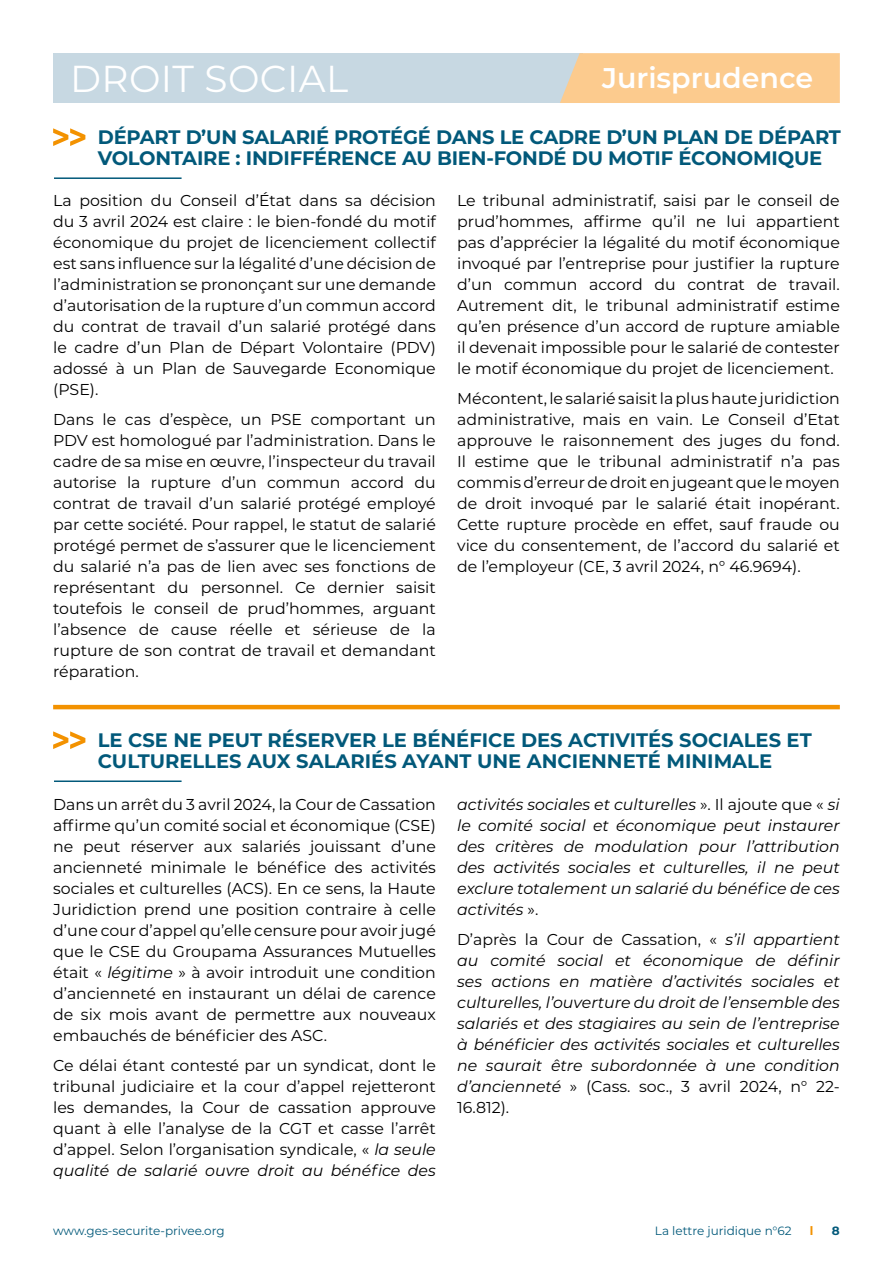
<style>
.page{position:relative;width:893px;height:1263px;background:#fff}
.page>*{position:absolute;margin:0;border:0;box-sizing:border-box;transform-origin:0 0}
.t1{font:37.5px "Montserrat";letter-spacing:.01em;color:#fff}
.t2{font:600 28.5px "Montserrat";color:#fff}
.t3{font:700 19.5px/21px "Montserrat";letter-spacing:-.01em;color:#02597a}
.t4{font:15.75px/21px "Montserrat";color:#000;text-align:justify}
.t5{font:italic 15.75px/21px "Montserrat";color:#000;text-align:justify}
.t6{font:12px "Montserrat";color:#02597a}
.t7{font:700 12px "Montserrat";color:#f39200}
.t8{font:700 12px "Montserrat";color:#02597a}
.s1{font-style:italic}
.s2{font-style:normal}
</style>
<div class="page">
<div style="left:53px;top:53px;width:530px;height:50px;background:#c7d8e2"></div>
<div style="left:560px;top:53px;width:280px;height:50px;background:#fccb8e"></div>
<hr style="left:54px;top:177px;width:128px;height:2px;background:#02597a">
<svg style="left:53px;top:128px;width:32px;height:18px"></svg>
<hr style="left:53px;top:705px;width:787px;height:4px;background:#f39200">
<hr style="left:54px;top:780px;width:128px;height:2px;background:#02597a">
<svg style="left:53px;top:731px;width:32px;height:18px"></svg>
<h1 class="t1" style="left:70px;top:53px;width:280px">DROIT SOCIAL</h1>
<h2 class="t2" style="left:602px;top:58px;width:213px">Jurisprudence</h2>
<p class="t3" style="left:98px;top:125px;width:745px">DÉPART D’UN SALARIÉ PROTÉGÉ DANS LE CADRE D’UN PLAN DE DÉPART<br>VOLONTAIRE : INDIFFÉRENCE AU BIEN-FONDÉ DU MOTIF ÉCONOMIQUE</p>
<p class="t4" style="left:53px;top:190px;width:384px">La position du Conseil d’État dans sa décision du 3 avril 2024 est claire : le bien-fondé du motif économique du projet de licenciement collectif est sans influence sur la légalité d’une décision de l’administration se prononçant sur une demande d’autorisation de la rupture d’un commun accord du contrat de travail d’un salarié protégé dans le cadre d’un Plan de Départ Volontaire (PDV) adossé à un Plan de Sauvegarde Economique (PSE).</p>
<p class="t4" style="left:53px;top:408px;width:384px">Dans le cas d’espèce, un PSE comportant un PDV est homologué par l’administration. Dans le cadre de sa mise en œuvre, l’inspecteur du travail autorise la rupture d’un commun accord du contrat de travail d’un salarié protégé employé par cette société. Pour rappel, le statut de salarié protégé permet de s’assurer que le licenciement du salarié n’a pas de lien avec ses fonctions de représentant du personnel. Ce dernier saisit toutefois le conseil de prud’hommes, arguant l’absence de cause réelle et sérieuse de la rupture de son contrat de travail et demandant réparation.</p>
<p class="t4" style="left:457px;top:189px;width:384px">Le tribunal administratif, saisi par le conseil de prud’hommes, affirme qu’il ne lui appartient pas d’apprécier la légalité du motif économique invoqué par l’entreprise pour justifier la rupture d’un commun accord du contrat de travail.<br>Autrement dit, le tribunal administratif estime qu’en présence d’un accord de rupture amiable il devenait impossible pour le salarié de contester le motif économique du projet de licenciement.</p>
<p class="t4" style="left:457px;top:387px;width:384px">Mécontent, le salarié saisit la plus haute juridiction administrative, mais en vain. Le Conseil d’Etat approuve le raisonnement des juges du fond.<br>Il estime que le tribunal administratif n’a pas commis d’erreur de droit en jugeant que le moyen de droit invoqué par le salarié était inopérant.<br>Cette rupture procède en effet, sauf fraude ou vice du consentement, de l’accord du salarié et de l’employeur (CE, 3 avril 2024, n° 46.9694).</p>
<p class="t3" style="left:98px;top:728px;width:715px">LE CSE NE PEUT RÉSERVER LE BÉNÉFICE DES ACTIVITÉS SOCIALES ET<br>CULTURELLES AUX SALARIÉS AYANT UNE ANCIENNETÉ MINIMALE</p>
<p class="t4" style="left:53px;top:794px;width:384px">Dans un arrêt du 3 avril 2024, la Cour de Cassation affirme qu’un comité social et économique (CSE) ne peut réserver aux salariés jouissant d’une ancienneté minimale le bénéfice des activités sociales et culturelles (ACS). En ce sens, la Haute Juridiction prend une position contraire à celle d’une cour d’appel qu’elle censure pour avoir jugé que le CSE du Groupama Assurances Mutuelles était « <span class="s1">légitime</span> » à avoir introduit une condition d’ancienneté en instaurant un délai de carence de six mois avant de permettre aux nouveaux embauchés de bénéficier des ASC.</p>
<p class="t4" style="left:53px;top:1054px;width:384px">Ce délai étant contesté par un syndicat, dont le tribunal judiciaire et la cour d’appel rejetteront les demandes, la Cour de cassation approuve quant à elle l’analyse de la CGT et casse l’arrêt d’appel. Selon l’organisation syndicale, « <span class="s1">la seule qualité de salarié ouvre droit au bénéfice des</span></p>
<p class="t5" style="left:457px;top:793px;width:384px">activités sociales et culturelles <span class="s2">». Il ajoute que «</span> si le comité social et économique peut instaurer des critères de modulation pour l’attribution des activités sociales et culturelles, il ne peut exclure totalement un salarié du bénéfice de ces activités <span class="s2">».</span></p>
<p class="t5" style="left:457px;top:928px;width:384px"><span class="s2">D’après la Cour de Cassation, «</span> s’il appartient au comité social et économique de définir ses actions en matière d’activités sociales et culturelles, l’ouverture du droit de l’ensemble des salariés et des stagiaires au sein de l’entreprise à bénéficier des activités sociales et culturelles ne saurait être subordonnée à une condition d’ancienneté <span class="s2">» (Cass. soc., 3 avril 2024, n° 22- 16.812).</span></p>
<p class="t6" style="left:53px;top:1222px;width:173px">www.ges-securite-privee.org</p>
<p class="t6" style="left:655px;top:1222px;width:138px">La lettre juridique n°62</p>
<p class="t7" style="left:810px;top:1222px;width:5px">l</p>
<p class="t8" style="left:832px;top:1222px;width:9px">8</p>
</div>
